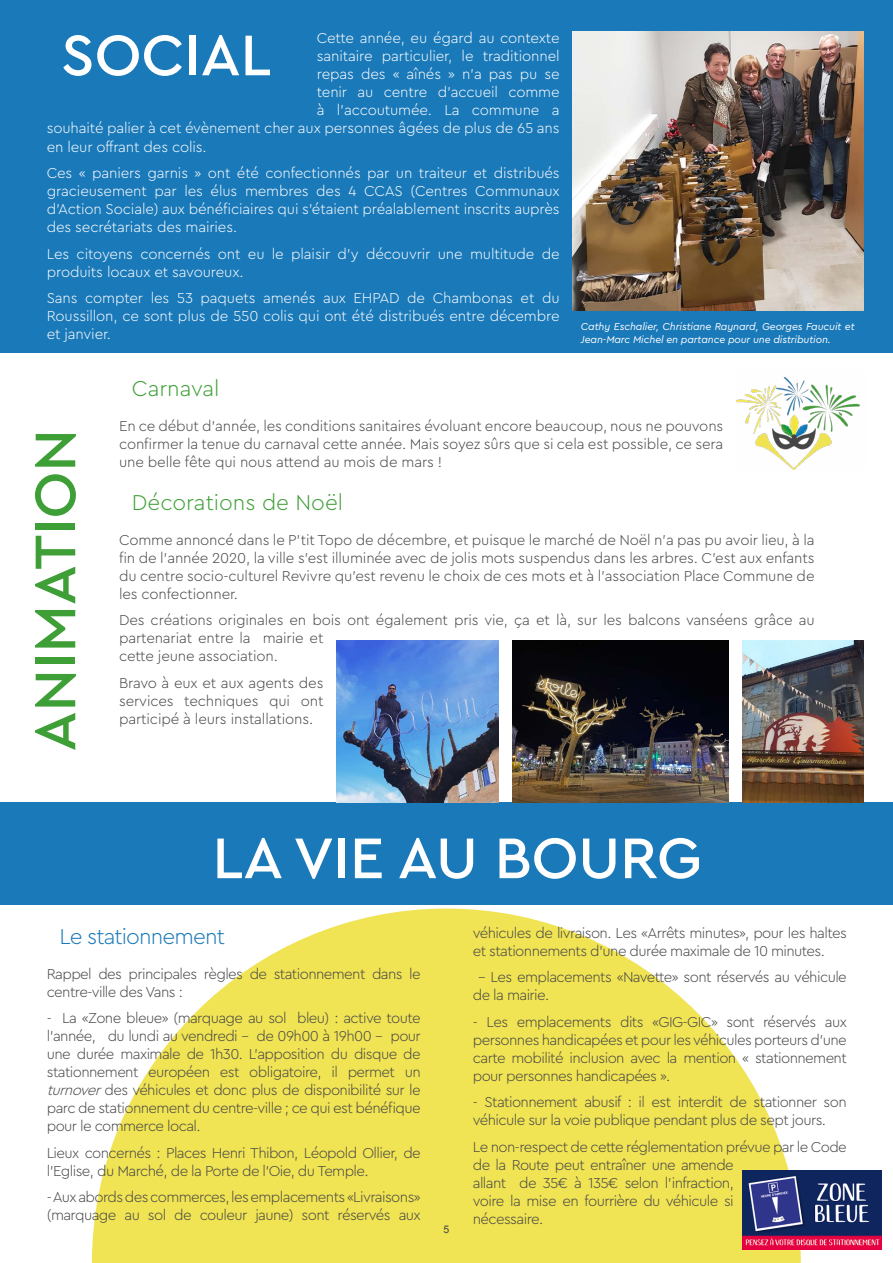
<style>
.page{position:relative;width:893px;height:1263px;background:#fff}
.page>*{position:absolute;margin:0;border:0;box-sizing:border-box;transform-origin:0 0}
.t1{font:500 60px "Cera Pro";color:#fff}
.t2{font:500 60px "Cera Pro";color:#3e9f36}
.t3{font:300 22.5px "Cera Pro";color:#3e9f36}
.t4{font:300 22.5px "Cera Pro";letter-spacing:-.04em;color:#1a79b9}
.t5{font:300 15px/18px "Cera Pro";letter-spacing:-.04em;color:#454545}
.t6{font:300 15px/18px "Cera Pro";letter-spacing:-.01em;color:#fff;text-align:justify}
.t7{font:300 15px/18px "Cera Pro";letter-spacing:-.01em;color:#454545}
.t8{font:italic 10.5px/13.5px "Cera Pro";letter-spacing:-.01em;color:#fff}
.t9{font:10.5px "Arial";color:#454545}
.s1{font-style:italic}
</style>
<div class="page">
<div style="left:0;top:0;width:893px;height:353px;background:#1a79b9"></div>
<div style="left:0;top:803px;width:893px;height:102px;background:#1a79b9"></div>
<img style="left:572px;top:31px;width:291px;height:279px">
<img style="left:336px;top:641px;width:162px;height:162px">
<img style="left:742px;top:641px;width:122px;height:162px">
<img style="left:512px;top:641px;width:216px;height:162px">
<img style="left:736px;top:377px;width:124px;height:92px">
<svg style="left:92px;top:908px;width:709px;height:355px;fill:#f0e354"></svg>
<img style="left:742px;top:1171px;width:139px;height:78px">
<p class="t6" style="left:317px;top:29px;width:244px">Cette année, eu égard au contexte</p>
<p class="t6" style="left:317px;top:47px;width:244px">sanitaire particulier, le traditionnel</p>
<p class="t6" style="left:317px;top:65px;width:244px">repas des « aînés » n’a pas pu se</p>
<p class="t6" style="left:317px;top:83px;width:244px">tenir au centre d’accueil comme</p>
<p class="t6" style="left:317px;top:101px;width:244px">à l’accoutumée. La commune a</p>
<p class="t6" style="left:47px;top:119px;width:514px">souhaité palier à cet évènement cher aux personnes âgées de plus de 65 ans</p>
<p class="t6" style="left:47px;top:137px;width:161px">en leur offrant des colis.</p>
<p class="t6" style="left:47px;top:163px;width:514px">Ces « paniers garnis » ont été confectionnés par un traiteur et distribués gracieusement par les élus membres des 4 CCAS (Centres Communaux d’Action Sociale) aux bénéficiaires qui s’étaient préalablement inscrits auprès des secrétariats des mairies.</p>
<p class="t6" style="left:47px;top:244px;width:514px">Les citoyens concernés ont eu le plaisir d’y découvrir une multitude de produits locaux et savoureux.</p>
<p class="t6" style="left:47px;top:288px;width:514px">Sans compter les 53 paquets amenés aux EHPAD de Chambonas et du Roussillon, ce sont plus de 550 colis qui ont été distribués entre décembre et janvier.</p>
<h2 class="t3" style="left:132px;top:373px;width:89px">Carnaval</h2>
<p class="t5" style="left:119px;top:416px;width:606px;text-align:justify">En ce début d’année, les conditions sanitaires évoluant encore beaucoup, nous ne pouvons confirmer la tenue du carnaval cette année. Mais soyez sûrs que si cela est possible, ce sera une belle fête qui nous attend au mois de mars !</p>
<h2 class="t3" style="left:132px;top:487px;width:213px">Décorations de Noël</h2>
<p class="t5" style="left:119px;top:530px;width:697px;text-align:justify">Comme annoncé dans le P’tit Topo de décembre, et puisque le marché de Noël n’a pas pu avoir lieu, à la fin de l’année 2020, la ville s’est illuminée avec de jolis mots suspendus dans les arbres. C’est aux enfants du centre socio-culturel Revivre qu’est revenu le choix de ces mots et à l’association Place Commune de les confectionner.</p>
<p class="t7" style="left:119px;top:610px;width:697px">Des créations originales en bois ont également pris vie, ça et là, sur les balcons vanséens grâce au partenariat entre la mairie et<br>cette jeune association.</p>
<p class="t5" style="left:119px;top:673px;width:206px;text-align:justify">Bravo à eux et aux agents des services techniques qui ont participé à leurs installations.</p>
<h1 class="t1" style="left:61px;top:15px;width:212px">SOCIAL</h1>
<p class="t8" style="left:581px;top:319px;width:275px">Cathy Eschalier, Christiane Raynard, Georges Faucuit et<br>Jean-Marc Michel en partance pour une distribution.</p>
<h1 class="t2" style="left:15px;top:751px;width:324px;rotate:-90deg">ANIMATION</h1>
<h1 class="t1" style="left:212px;top:818px;width:491px">LA VIE AU BOURG</h1>
<h2 class="t4" style="left:60px;top:921px;width:167px">Le stationnement</h2>
<p class="t5" style="left:47px;top:964px;width:375px">Rappel des principales règles de stationnement dans le centre-ville des Vans :</p>
<p class="t5" style="left:47px;top:1008px;width:376px;text-align:justify">- La «Zone bleue» (marquage au sol bleu) : active toute l’année, du lundi au vendredi - de 09h00 à 19h00 - pour une durée maximale de 1h30. L’apposition du disque de stationnement européen est obligatoire, il permet un <span class="s1">turnover</span>des véhicules et donc plus de disponibilité sur le parc de stationnement du centre-ville ; ce qui est bénéfique pour le commerce local.</p>
<p class="t5" style="left:47px;top:1143px;width:376px">Lieux concernés : Places Henri Thibon, Léopold Ollier, de l’Eglise, du Marché, de la Porte de l’Oie, du Temple.</p>
<p class="t5" style="left:47px;top:1187px;width:375px">- Aux abords des commerces, les emplacements «Livraisons» (marquage au sol de couleur jaune) sont réservés aux</p>
<p class="t9" style="left:444px;top:1223px;width:7px">5</p>
<p class="t5" style="left:473px;top:923px;width:376px">véhicules de livraison. Les «Arrêts minutes», pour les haltes et stationnements d’une durée maximale de 10 minutes.</p>
<p class="t5" style="left:473px;top:967px;width:376px;text-indent:5px">- Les emplacements «Navette» sont réservés au véhicule de la mairie.</p>
<p class="t5" style="left:473px;top:1012px;width:376px;text-align:justify">- Les emplacements dits «GIG-GIC» sont réservés aux personnes handicapées et pour les véhicules porteurs d’une carte mobilité inclusion avec la mention « stationnement pour personnes handicapées ».</p>
<p class="t5" style="left:473px;top:1092px;width:375px">- Stationnement abusif : il est interdit de stationner son véhicule sur la voie publique pendant plus de sept jours.</p>
<p class="t5" style="left:473px;top:1137px;width:376px">Le non-respect de cette réglementation prévue par le Code de la Route peut entraîner une amende<br>allant de 35€ à 135€ selon l’infraction,<br>voire la mise en fourrière du véhicule si<br>nécessaire.</p>
</div>
